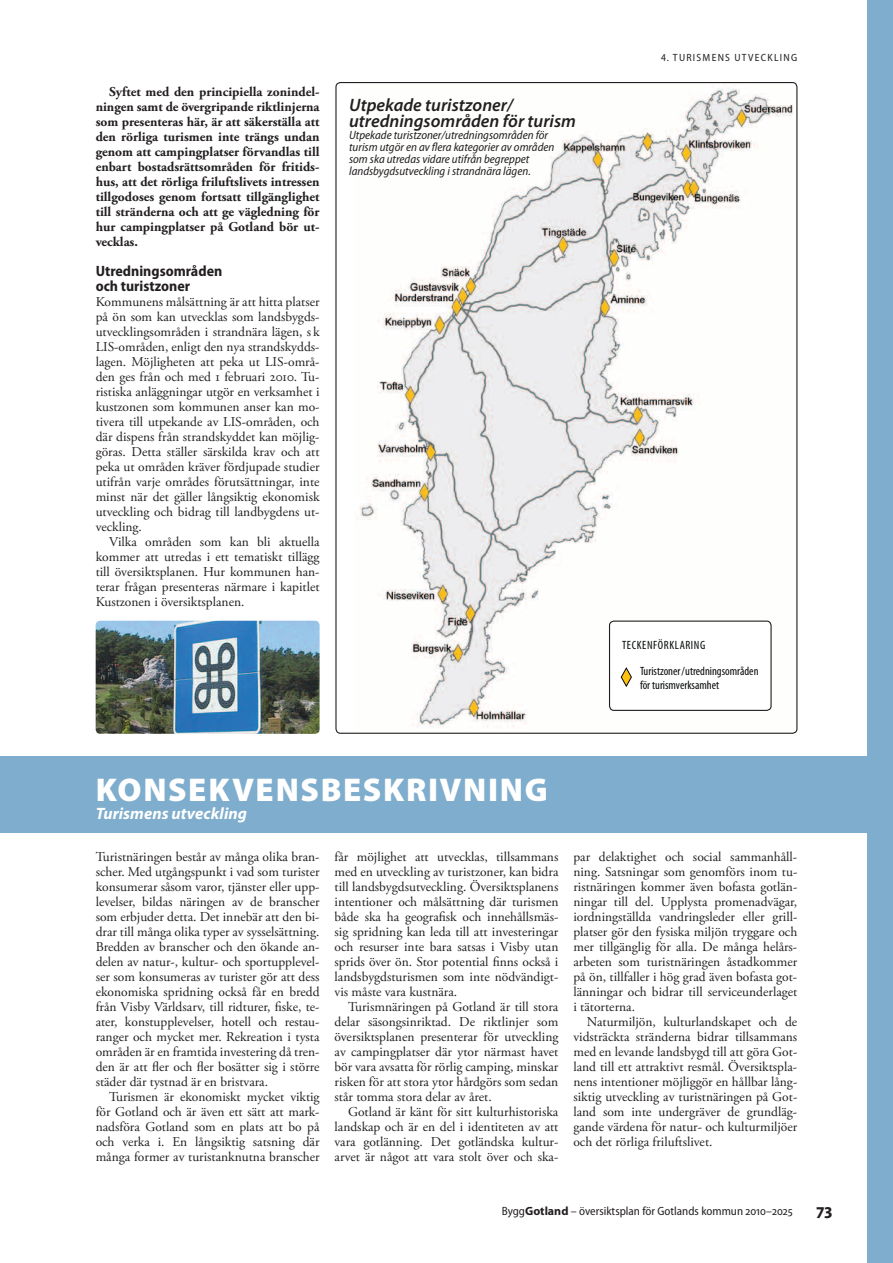
<style>
.page{position:relative;width:893px;height:1263px;background:#fff}
.page>*{position:absolute;margin:0;border:0;box-sizing:border-box;transform-origin:0 0}
.t1{font:900 33px "Myriad Pro";letter-spacing:.05em;color:#fff}
.t2{font:italic 600 18px/16.5px "Myriad Pro";color:#231f20}
.t3{font:700 semi-condensed 18px "Myriad Pro";color:#231f20}
.t4{font:italic 700 16.5px "Myriad Pro";letter-spacing:.005em;color:#fff}
.t5{font:700 semi-condensed 15px/15px "Myriad Pro";color:#231f20}
.t6{font:13.5px/15px "Adobe Garamond Pro";color:#231f20;text-align:justify}
.t7{font:700 13.5px/15px "Adobe Garamond Pro";color:#231f20;text-align:justify}
.t8{font:italic semi-condensed 12px/12px "Myriad Pro";color:#231f20}
.t9{font:condensed 12px/26px "Myriad Pro";color:#070909}
.t10{font:semi-condensed 12px "Myriad Pro";color:#231f20}
.t11{font:semi-condensed 10.5px "Myriad Pro";letter-spacing:.12em;color:#231f20}
.s1{font-weight:700;font-stretch:normal}
</style>
<div class="page">
<img style="left:357px;top:83px;width:440px;height:650px">
<div style="left:609px;top:621px;width:162px;height:89px;background:#fff;border-radius:4px"></div>
<svg style="left:620px;top:667px;width:12px;height:20px"></svg>
<div style="left:609px;top:620px;width:163px;height:91px;border:1px solid #231f20;border-radius:4px"></div>
<div style="left:0;top:756px;width:893px;height:76px;background:#7fadcd"></div>
<div style="left:867px;top:0;width:26px;height:1263px;background:#7fadcd"></div>
<img style="left:96px;top:621px;width:224px;height:113px">
<p class="t7" style="left:96px;top:84px;width:225px;text-indent:14px">Syftet med den principiella zonindel&shy;ningen samt de övergripande riktlinjerna som presenteras här, är att säkerställa att den rörliga turismen inte trängs undan genom att campingplatser förvandlas till enbart bostadsrättsområden för fritids&shy;hus, att det rörliga friluftslivets intressen tillgodoses genom fortsatt tillgänglighet till stränderna och att ge vägledning för hur campingplatser på Gotland bör ut&shy;vecklas.</p>
<p class="t5" style="left:96px;top:263px;width:128px">Utredningsområden och turistzoner</p>
<p class="t6" style="left:96px;top:294px;width:225px">Kommunens målsättning är att hitta platser på ön som kan utvecklas som landsbygds&shy;utvecklingsområden i strandnära lägen, s k LIS-områden, enligt den nya strandskydds&shy;lagen. Möjligheten att peka ut LIS-områ&shy;den ges från och med 1 februari 2010. Tu&shy;ristiska anläggningar utgör en verksamhet i kustzonen som kommunen anser kan mo&shy;tivera till utpekande av LIS-områden, och där dispens från strandskyddet kan möjlig&shy;göras. Detta ställer särskilda krav och att peka ut områden kräver fördjupade studier utifrån varje områdes förutsättningar, inte minst när det gäller långsiktig ekonomisk utveckling och bidrag till landbygdens ut&shy;veckling.</p>
<p class="t6" style="left:96px;top:534px;width:225px;text-indent:13px">Vilka områden som kan bli aktuella kommer att utredas i ett tematiskt tillägg till översiktsplanen. Hur kommunen han&shy;terar frågan presenteras närmare i kapitlet Kustzonen i översiktsplanen.</p>
<h2 class="t2" style="left:349px;top:96px;width:228px">Utpekade turistzoner/ utredningsområden för turism</h2>
<p class="t8" style="left:349px;top:129px;width:207px">Utpekade turistzoner/utredningsområden för turism utgör en av flera kategorier av områden som ska utredas vidare utifrån begreppet landsbygdsutveckling i strandnära lägen.</p>
<p class="t11" style="left:661px;top:52px;width:137px">4. turismens utveckling</p>
<p class="t9" style="left:640px;top:632px;width:120px;text-indent:-18px">TECKENFÖRKLARING<br>Turistzoner/utredningsområden</p>
<p class="t9" style="left:640px;top:672px;width:81px">för turismverksamhet</p>
<h1 class="t1" style="left:96px;top:768px;width:454px">KONSEKVENSBESKRIVNING</h1>
<p class="t4" style="left:96px;top:802px;width:153px">Turismens utveckling</p>
<p class="t6" style="left:96px;top:849px;width:225px">Turistnäringen består av många olika bran&shy;scher. Med utgångspunkt i vad som turister konsumerar såsom varor, tjänster eller upp&shy;levelser, bildas näringen av de branscher som erbjuder detta. Det innebär att den bi&shy;drar till många olika typer av sysselsättning.<br>Bredden av branscher och den ökande an&shy;delen av natur-, kultur- och sportupplevel&shy;ser som konsumeras av turister gör att dess ekonomiska spridning också får en bredd från Visby Världsarv, till ridturer, fiske, te&shy;ater, konstupplevelser, hotell och restau&shy;ranger och mycket mer. Rekreation i tysta områden är en framtida investering då tren&shy;den är att fler och fler bosätter sig i större städer där tystnad är en bristvara.</p>
<p class="t6" style="left:96px;top:1089px;width:225px;text-indent:13px">Turismen är ekonomiskt mycket viktig för Gotland och är även ett sätt att mark&shy;nadsföra Gotland som en plats att bo på och verka i. En långsiktig satsning där många former av turistanknutna branscher</p>
<p class="t6" style="left:335px;top:849px;width:225px">får möjlighet att utvecklas, tillsammans med en utveckling av turistzoner, kan bidra till landsbygdsutveckling. Översiktsplanens intentioner och målsättning där turismen både ska ha geografisk och innehållsmäs&shy;sig spridning kan leda till att investeringar och resurser inte bara satsas i Visby utan sprids över ön. Stor potential finns också i landsbygdsturismen som inte nödvändigt&shy;vis måste vara kustnära.</p>
<p class="t6" style="left:335px;top:999px;width:225px;text-indent:14px">Turismnäringen på Gotland är till stora delar säsongsinriktad. De riktlinjer som översiktsplanen presenterar för utveckling av campingplatser där ytor närmast havet bör vara avsatta för rörlig camping, minskar risken för att stora ytor hårdgörs som sedan står tomma stora delar av året.</p>
<p class="t6" style="left:335px;top:1104px;width:225px;text-indent:14px">Gotland är känt för sitt kulturhistoriska landskap och är en del i identiteten av att vara gotlänning. Det gotländska kultur&shy;arvet är något att vara stolt över och ska-</p>
<p class="t6" style="left:573px;top:849px;width:225px">par delaktighet och social sammanhåll&shy;ning. Satsningar som genomförs inom tu&shy;ristnäringen kommer även bofasta gotlän&shy;ningar till del. Upplysta promenadvägar, iordningställda vandringsleder eller grill&shy;platser gör den fysiska miljön tryggare och mer tillgänglig för alla. De många helårs&shy;arbeten som turistnäringen åstadkommer på ön, tillfaller i hög grad även bofasta got&shy;länningar och bidrar till serviceunderlaget i tätorterna.</p>
<p class="t6" style="left:573px;top:1014px;width:225px;text-indent:14px">Naturmiljön, kulturlandskapet och de vidsträckta stränderna bidrar tillsammans med en levande landsbygd till att göra Got&shy;land till ett attraktivt resmål. Översiktspla&shy;nens intentioner möjliggör en hållbar lång&shy;siktig utveckling av turistnäringen på Got&shy;land som inte undergräver de grundläg&shy;gande värdena för natur- och kulturmiljöer och det rörliga friluftslivet.</p>
<p class="t10" style="left:502px;top:1204px;width:293px">Bygg<span class="s1">Gotland</span> – översiktsplan för Gotlands kommun 2010–2025</p>
<h2 class="t3" style="left:817px;top:1200px;width:17px">73</h2>
</div>
